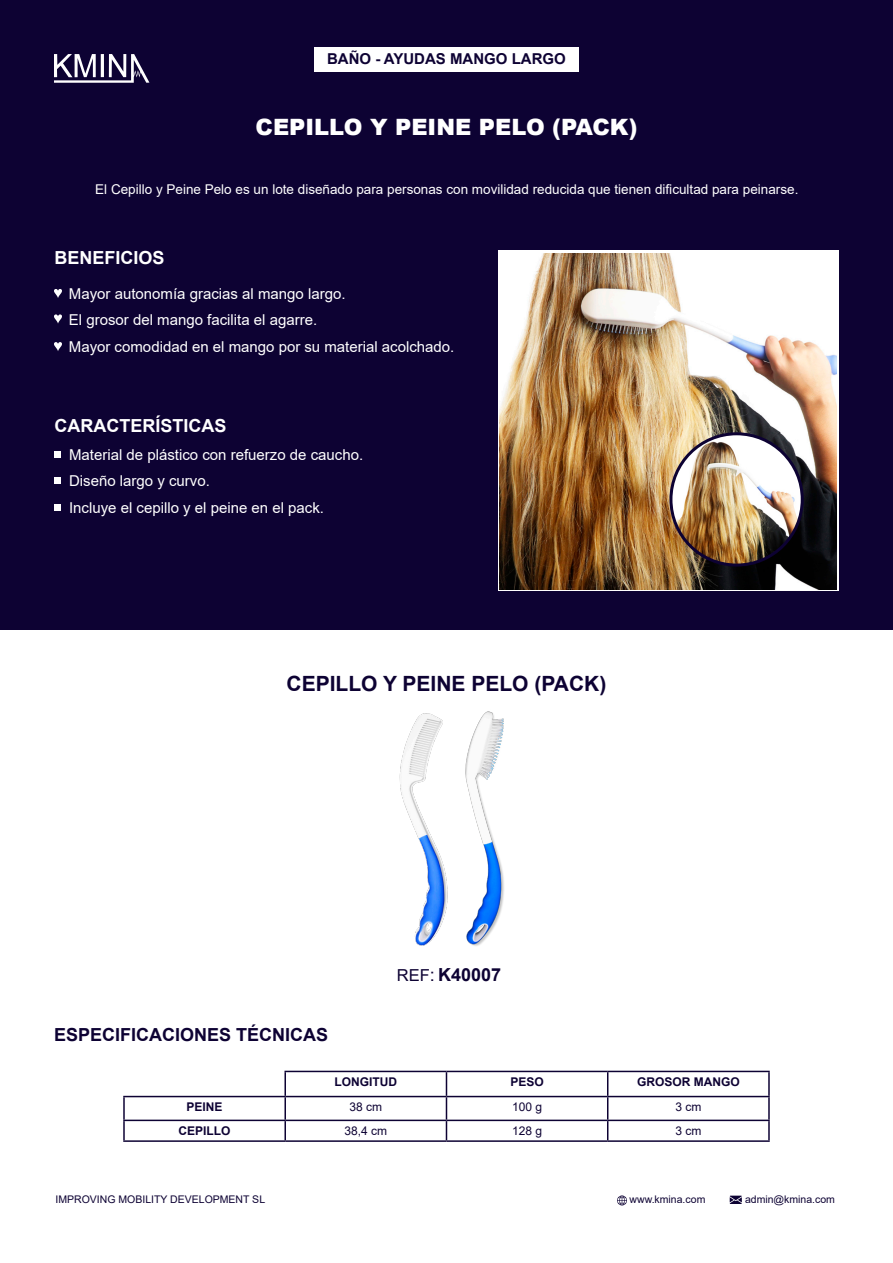
<style>
.page{position:relative;width:893px;height:1263px;background:#fff}
.page>*{position:absolute;margin:0;border:0;box-sizing:border-box;transform-origin:0 0}
.t1{font:900 22.5px "Arial";color:#fff}
.t2{font:700 21px "Arial";color:#0d0233}
.t3{font:700 18px "Arial";color:#0d0233}
.t4{font:700 18px "Arial";color:#fff}
.t5{font:15px/26.5px "Arial";color:#fff}
.t6{font:700 15px "Arial";color:#0d0233}
.t7{font:13.5px "Arial";color:#fff}
.t8{font:700 12px "Arial";color:#0d0233}
.t9{font:12px "Arial";color:#0d0233}
.t10{font:10.5px "Arial";color:#0d0233}
.s1{font-weight:400;font-size:16.5px}
.s2{font-weight:400}
</style>
<div class="page">
<div style="left:0;top:0;width:893px;height:630px;background:#0d0233"></div>
<svg style="left:54px;top:54px;width:95px;height:29px"></svg>
<svg style="left:498px;top:251px;width:340px;height:340px;background:#d6d1cc"></svg>
<svg style="left:617px;top:1195px;width:10px;height:10px"></svg>
<svg style="left:730px;top:1195px;width:12px;height:9px"></svg>
<div style="left:314px;top:47px;width:265px;height:24px;background:#fff"></div>
<svg style="left:54px;top:289px;width:8px;height:9px"></svg>
<svg style="left:54px;top:314px;width:8px;height:10px"></svg>
<div style="left:54px;top:504px;width:7px;height:7px;background:#fff"></div>
<div style="left:54px;top:451px;width:7px;height:7px;background:#fff"></div>
<img style="left:500px;top:253px;width:336px;height:336px">
<img style="left:671px;top:434px;width:131px;height:131px;border-radius:66px">
<div style="left:669px;top:432px;width:135px;height:135px;border:3px solid #0d0233;border-radius:50%"></div>
<img style="left:399px;top:711px;width:105px;height:235px">
<svg style="left:54px;top:342px;width:8px;height:9px"></svg>
<div style="left:54px;top:477px;width:7px;height:7px;background:#fff"></div>
<hr style="left:284px;top:1071px;width:162px;height:1px;background:#0d0233">
<hr style="left:446px;top:1071px;width:162px;height:1px;background:#0d0233">
<hr style="left:608px;top:1071px;width:162px;height:1px;background:#0d0233">
<hr style="left:768px;top:1072px;width:2px;height:24px;background:#0d0233">
<hr style="left:123px;top:1097px;width:2px;height:22px;background:#0d0233">
<hr style="left:285px;top:1096px;width:161px;height:1px;background:#0d0233">
<hr style="left:284px;top:1097px;width:2px;height:22px;background:#0d0233">
<hr style="left:446px;top:1096px;width:162px;height:1px;background:#0d0233">
<hr style="left:608px;top:1096px;width:162px;height:1px;background:#0d0233">
<hr style="left:768px;top:1097px;width:2px;height:22px;background:#0d0233">
<hr style="left:123px;top:1119px;width:162px;height:2px;background:#0d0233">
<svg style="left:123px;top:1121px;width:2px;height:19px"></svg>
<hr style="left:285px;top:1119px;width:161px;height:2px;background:#0d0233">
<svg style="left:284px;top:1121px;width:2px;height:19px"></svg>
<hr style="left:446px;top:1119px;width:162px;height:2px;background:#0d0233">
<svg style="left:446px;top:1072px;width:1px;height:68px"></svg>
<hr style="left:608px;top:1119px;width:162px;height:2px;background:#0d0233">
<svg style="left:607px;top:1072px;width:1px;height:68px"></svg>
<svg style="left:768px;top:1121px;width:2px;height:19px"></svg>
<hr style="left:123px;top:1140px;width:162px;height:2px;background:#0d0233">
<hr style="left:285px;top:1140px;width:161px;height:2px;background:#0d0233">
<hr style="left:446px;top:1140px;width:162px;height:2px;background:#0d0233">
<hr style="left:608px;top:1140px;width:162px;height:2px;background:#0d0233">
<hr style="left:284px;top:1072px;width:2px;height:24px;background:#0d0233">
<hr style="left:123px;top:1096px;width:162px;height:1px;background:#0d0233">
<p class="t6" style="left:327px;top:48px;width:240px">BAÑO - AYUDAS MANGO LARGO</p>
<h1 class="t1" style="left:255px;top:111px;width:383px">CEPILLO Y PEINE PELO (PACK)</h1>
<p class="t7" style="left:95px;top:180px;width:705px">El Cepillo y Peine Pelo es un lote diseñado para personas con movilidad reducida que tienen dificultad para peinarse.</p>
<p class="t4" style="left:54px;top:245px;width:112px">BENEFICIOS</p>
<p class="t5" style="left:69px;top:280px;width:387px">Mayor autonomía gracias al mango largo.<br>El grosor del mango facilita el agarre.<br>Mayor comodidad en el mango por su material acolchado.</p>
<p class="t4" style="left:54px;top:413px;width:173px">CARACTERÍSTICAS</p>
<p class="t5" style="left:69px;top:441px;width:296px">Material de plástico con refuerzo de caucho.<br>Diseño largo y curvo.<br>Incluye el cepillo y el peine en el pack.</p>
<h2 class="t2" style="left:287px;top:668px;width:321px">CEPILLO Y PEINE PELO (PACK)</h2>
<p class="t3" style="left:397px;top:962px;width:106px"><span class="s1">REF</span><span class="s2">:</span> K40007</p>
<p class="t3" style="left:54px;top:1022px;width:276px">ESPECIFICACIONES TÉCNICAS</p>
<p class="t8" style="left:335px;top:1073px;width:64px">LONGITUD</p>
<p class="t8" style="left:510px;top:1073px;width:35px">PESO</p>
<p class="t8" style="left:637px;top:1073px;width:104px">GROSOR MANGO</p>
<p class="t8" style="left:187px;top:1098px;width:38px">PEINE</p>
<p class="t9" style="left:350px;top:1099px;width:34px">38 cm</p>
<p class="t9" style="left:512px;top:1099px;width:32px">100 g</p>
<p class="t9" style="left:675px;top:1099px;width:28px">3 cm</p>
<p class="t8" style="left:179px;top:1122px;width:54px">CEPILLO</p>
<p class="t9" style="left:345px;top:1122px;width:44px">38,4 cm</p>
<p class="t9" style="left:512px;top:1122px;width:32px">128 g</p>
<p class="t9" style="left:675px;top:1122px;width:28px">3 cm</p>
<p class="t10" style="left:55px;top:1192px;width:211px">IMPROVING MOBILITY DEVELOPMENT SL</p>
<p class="t10" style="left:630px;top:1192px;width:77px">www.kmina.com</p>
<p class="t10" style="left:745px;top:1192px;width:92px">admin@kmina.com</p>
</div>
